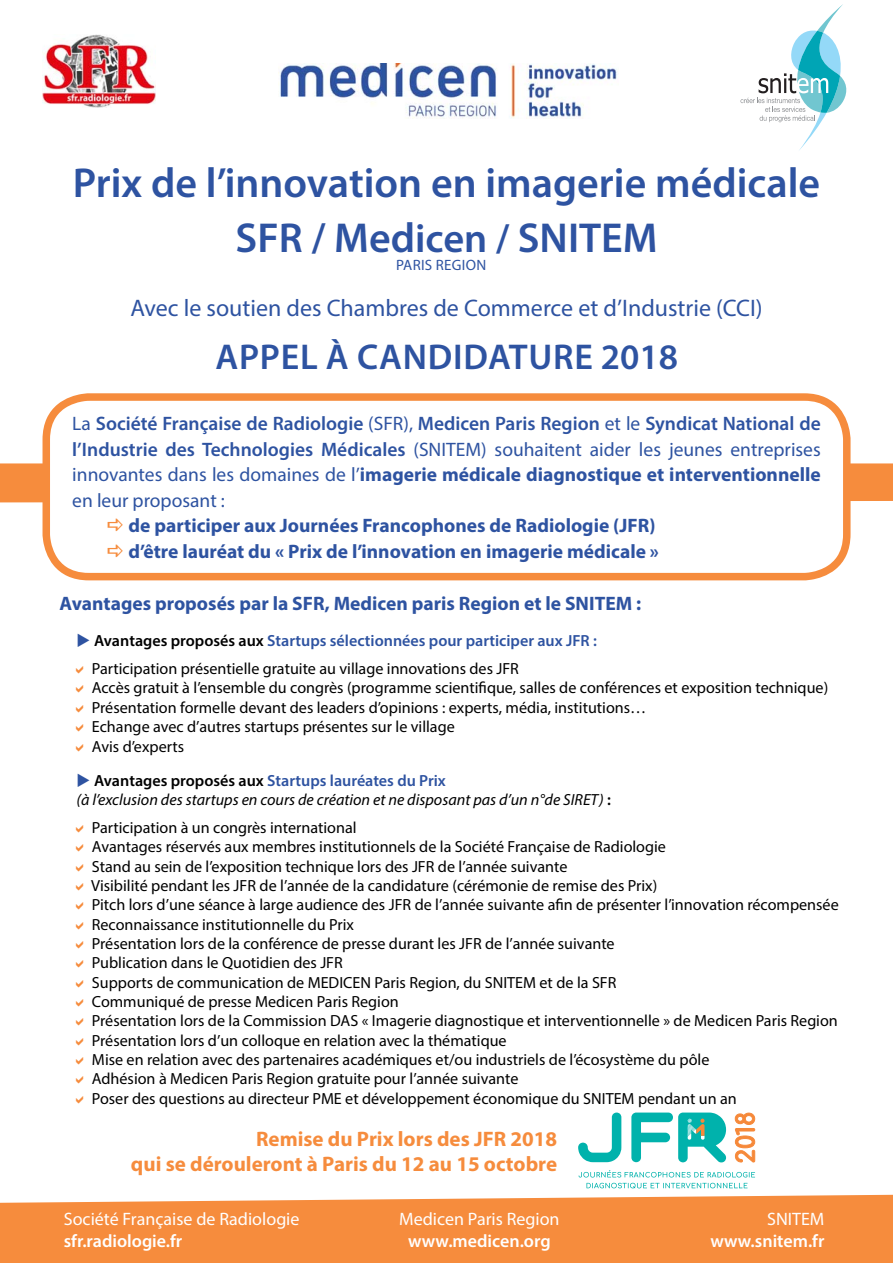
<style>
.page{position:relative;width:893px;height:1263px;background:#fff}
.page>*{position:absolute;margin:0;border:0;box-sizing:border-box;transform-origin:0 0}
.t1{font:600 42px/54.6px "Myriad Pro";color:#2e53a1;text-align:center}
.t2{font:600 36px "Myriad Pro";letter-spacing:.02em;color:#2e53a1}
.t3{font:24px "Myriad Pro";color:#2e53a1}
.t4{font:700 21px/25.2px "Myriad Pro";color:#f68c3d;text-align:right}
.t5{font:19.5px/25.5px "Myriad Pro";color:#2e53a1;text-align:justify}
.t6{font:700 19.5px/25.5px "Myriad Pro";color:#2e53a1}
.t7{font:18px "Myriad Pro";color:#fff}
.t8{font:600 18px "Myriad Pro";color:#fff}
.t9{font:16.2px/19.4px "Myriad Pro";color:#000}
.t10{font:italic 16.2px/19.4px "Myriad Pro";color:#000}
.t11{font:15px "Myriad Pro";letter-spacing:.02em;color:#2e53a1}
.s1{font-size:40.5px}
.s2{font-weight:600}
.s3{font-weight:700}
.s4{color:#2e53a1}
.s5{font-weight:600;color:#2e53a1}
.s6{font-weight:600;font-style:normal}
.s7{font-weight:600;font-style:normal;color:#2e53a1}
</style>
<div class="page">
<div style="left:0;top:463px;width:893px;height:39px;background:#f68c3d"></div>
<div style="left:0;top:1195px;width:893px;height:68px;background:#f68c3d"></div>
<img style="left:278px;top:64px;width:339px;height:55px">
<img style="left:43px;top:35px;width:112px;height:72px">
<svg style="left:43px;top:393px;width:807px;height:187px"></svg>
<svg style="left:734px;top:1112px;width:21px;height:51px"></svg>
<svg style="left:578px;top:1113px;width:43px;height:49px"></svg>
<svg style="left:578px;top:1170px;width:177px;height:18px"></svg>
<svg style="left:631px;top:1113px;width:95px;height:49px"></svg>
<svg style="left:740px;top:4px;width:106px;height:146px"></svg>
<svg style="left:108px;top:519px;width:15px;height:12px"></svg>
<svg style="left:108px;top:544px;width:15px;height:13px"></svg>
<h1 class="t1" style="left:73px;top:160px;width:749px">Prix de l’innovation en imagerie médicale<br>SFR / Med<span class="s1">icen /</span> SNITEM</h1>
<p class="t11" style="left:396px;top:259px;width:92px">PARIS REGION</p>
<h3 class="t3" style="left:130px;top:299px;width:634px">Avec le soutien des Chambres de Commerce et d’Industrie (CCI)</h3>
<h2 class="t2" style="left:215px;top:343px;width:464px">APPEL À CANDIDATURE 2018</h2>
<p class="t5" style="left:72px;top:413px;width:750px">La <span class="s2">Société Française de Radiologie</span> (SFR), <span class="s2">Medicen Paris Region</span> et le <span class="s2">Syndicat National de l’Industrie des Technologies Médicales</span> (SNITEM) souhaitent aider les jeunes entreprises innovantes dans les domaines de l’<span class="s3">imagerie médicale diagnostique et interventionnelle </span>en leur proposant :</p>
<p class="t6" style="left:129px;top:515px;width:532px">de participer aux Journées Francophones de Radiologie (JFR) d’être lauréat du « Prix de l’innovation en imagerie médicale »</p>
<p class="t6" style="left:60px;top:593px;width:583px">Avantages proposés par la SFR, Medicen paris Region et le SNITEM :</p>
<p class="t9" style="left:92px;top:629px;width:507px;line-height:27.9px;text-indent:-15px"><span class="s4">◆</span> <span class="s2">Avantages proposés aux</span> <span class="s5">Startups sélectionnées pour participer aux JFR :<br></span>Participation présentielle gratuite au village innovations des JFR</p>
<p class="t9" style="left:92px;top:680px;width:738px">Accès gratuit à l’ensemble du congrès (programme scientifique, salles de conférences et exposition technique)<br>Présentation formelle devant des leaders d’opinions : experts, média, institutions…<br>Echange avec d’autres startups présentes sur le village<br>Avis d’experts</p>
<p class="t10" style="left:77px;top:772px;width:536px"><span class="s4">◆</span> <span class="s6">Avantages proposés aux</span> <span class="s7">Startups lauréates du Prix<br></span>(à l’exclusion des startups en cours de création et ne disposant pas d’un n°de SIRET) <span class="s6">:</span></p>
<p class="t9" style="left:91px;top:820px;width:749px">Participation à un congrès international<br>Avantages réservés aux membres institutionnels de la Société Française de Radiologie<br>Stand au sein de l’exposition technique lors des JFR de l’année suivante<br>Visibilité pendant les JFR de l’année de la candidature (cérémonie de remise des Prix)<br>Pitch lors d’une séance à large audience des JFR de l’année suivante afin de présenter l’innovation récompensée Reconnaissance institutionnelle du Prix<br>Présentation lors de la conférence de presse durant les JFR de l’année suivante<br>Publication dans le Quotidien des JFR<br>Supports de communication de MEDICEN Paris Region, du SNITEM et de la SFR<br>Communiqué de presse Medicen Paris Region<br>Présentation lors de la Commission DAS « Imagerie diagnostique et interventionnelle » de Medicen Paris Region Présentation lors d’un colloque en relation avec la thématique<br>Mise en relation avec des partenaires académiques et/ou industriels de l’écosystème du pôle<br>Adhésion à Medicen Paris Region gratuite pour l’année suivante<br>Poser des questions au directeur PME et développement économique du SNITEM pendant un an</p>
<p class="t4" style="left:131px;top:1128px;width:428px">Remise du Prix lors des JFR 2018<br>qui se dérouleront à Paris du 12 au 15 octobre</p>
<p class="t7" style="left:64px;top:1212px;width:237px">Société Française de Radiologie</p>
<p class="t7" style="left:399px;top:1212px;width:162px">Medicen Paris Region</p>
<p class="t7" style="left:767px;top:1212px;width:59px">SNITEM</p>
<p class="t8" style="left:64px;top:1234px;width:120px">sfr.radiologie.fr</p>
<p class="t8" style="left:408px;top:1234px;width:144px">www.medicen.org</p>
<p class="t8" style="left:710px;top:1234px;width:116px">www.snitem.fr</p>
</div>
